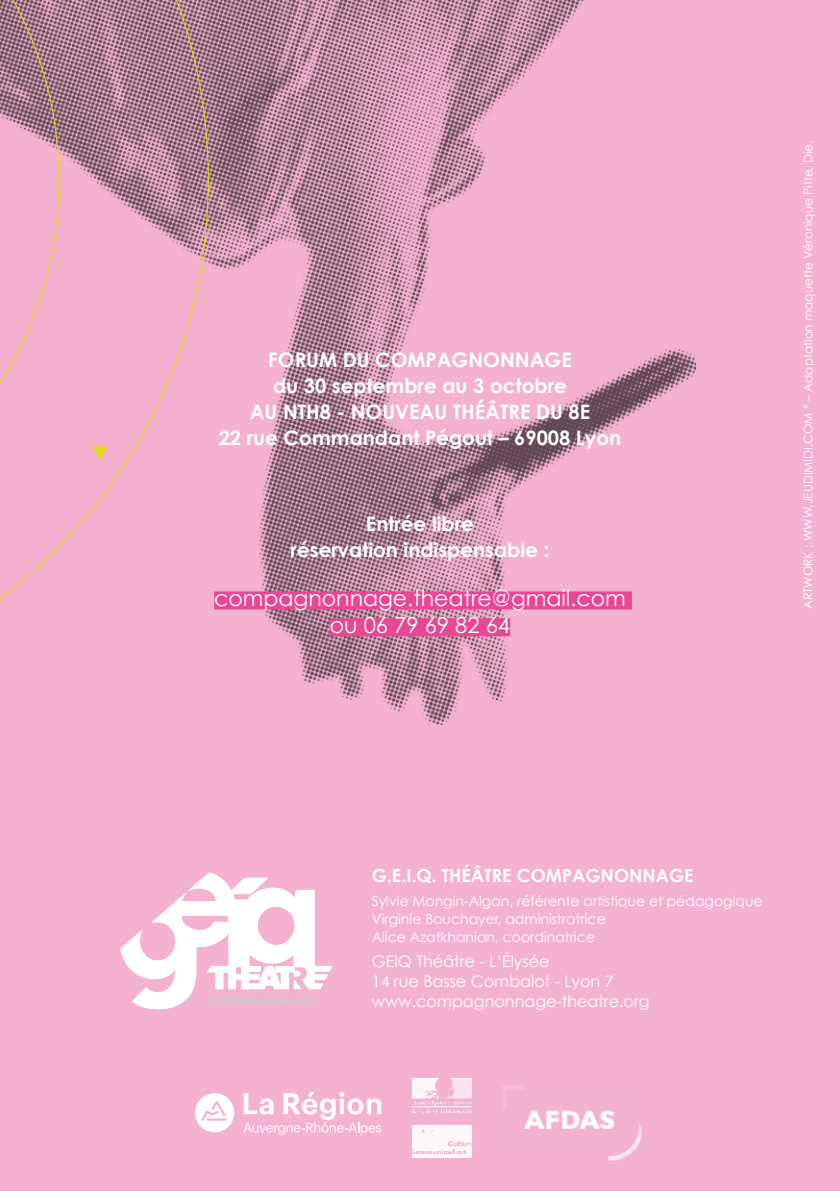
<style>
.page{position:relative;width:840px;height:1191px;background:#fff}
.page>*{position:absolute;margin:0;border:0;box-sizing:border-box;transform-origin:0 0}
.t1{font:22px/26.8px "Century Gothic";color:#fff;text-align:center}
.t2{font:700 20px/26px "Century Gothic";color:#fff;text-align:center}
.t3{font:700 18px "Century Gothic";color:#fff}
.t4{font:16px/20px "Century Gothic";color:#fff}
.t5{font:14px/18px "Century Gothic";color:#fff}
.t6{font:12px "Century Gothic";color:#fff}
</style>
<div class="page">
<div style="left:0;top:0;width:839px;height:1191px;background:#f4b1d0"></div>
<img style="left:209px;top:0;width:486px;height:724px">
<svg style="left:120px;top:872px;width:212px;height:138px"></svg>
<div style="left:234px;top:900px;width:14px;height:3px;border:1px solid #fff"></div>
<img style="left:503px;top:1086px;width:139px;height:74px">
<img style="left:412px;top:1078px;width:60px;height:79px">
<svg style="left:243px;top:1092px;width:138px;height:43px"></svg>
<svg style="left:195px;top:1093px;width:39px;height:39px"></svg>
<svg style="left:0;top:0;width:209px;height:599px"></svg>
<svg style="left:93px;top:446px;width:14px;height:13px"></svg>
<div style="left:214px;top:591px;width:417px;height:18px;background:#e84893"></div>
<div style="left:329px;top:618px;width:181px;height:18px;background:#e84893"></div>
<p class="t2" style="left:219px;top:346px;width:403px">FORUM DU COMPAGNONNAGE<br>du 30 septembre au 3 octobre<br>AU NTH8 - NOUVEAU THÉÂTRE DU 8E<br>22 rue Commandant Pégout – 69008 Lyon</p>
<p class="t2" style="left:290px;top:510px;width:260px">Entrée libre<br>réservation indispensable :</p>
<p class="t1" style="left:214px;top:585px;width:413px">compagnonnage.theatre@gmail.com ou 06 79 69 82 64</p>
<p class="t6" style="left:800px;top:609px;width:470px;rotate:-90deg">ARTWORK : WWW.JEUDIMIDI.COM * – Adaptation maquette Véronique Pitte, Die.</p>
<p class="t3" style="left:371px;top:864px;width:323px">G.E.I.Q. THÉÂTRE COMPAGNONNAGE</p>
<p class="t5" style="left:371px;top:891px;width:392px">Sylvie Mongin-Algan, référente artistique et pédagogique<br>Virginie Bouchayer, administratrice<br>Alice Azatkhanian, coordinatrice</p>
<p class="t4" style="left:371px;top:951px;width:279px">GEIQ Théâtre - L’Élysée<br>14 rue Basse Combalot - Lyon 7 www.compagnonnage-theatre.org</p>
</div>
